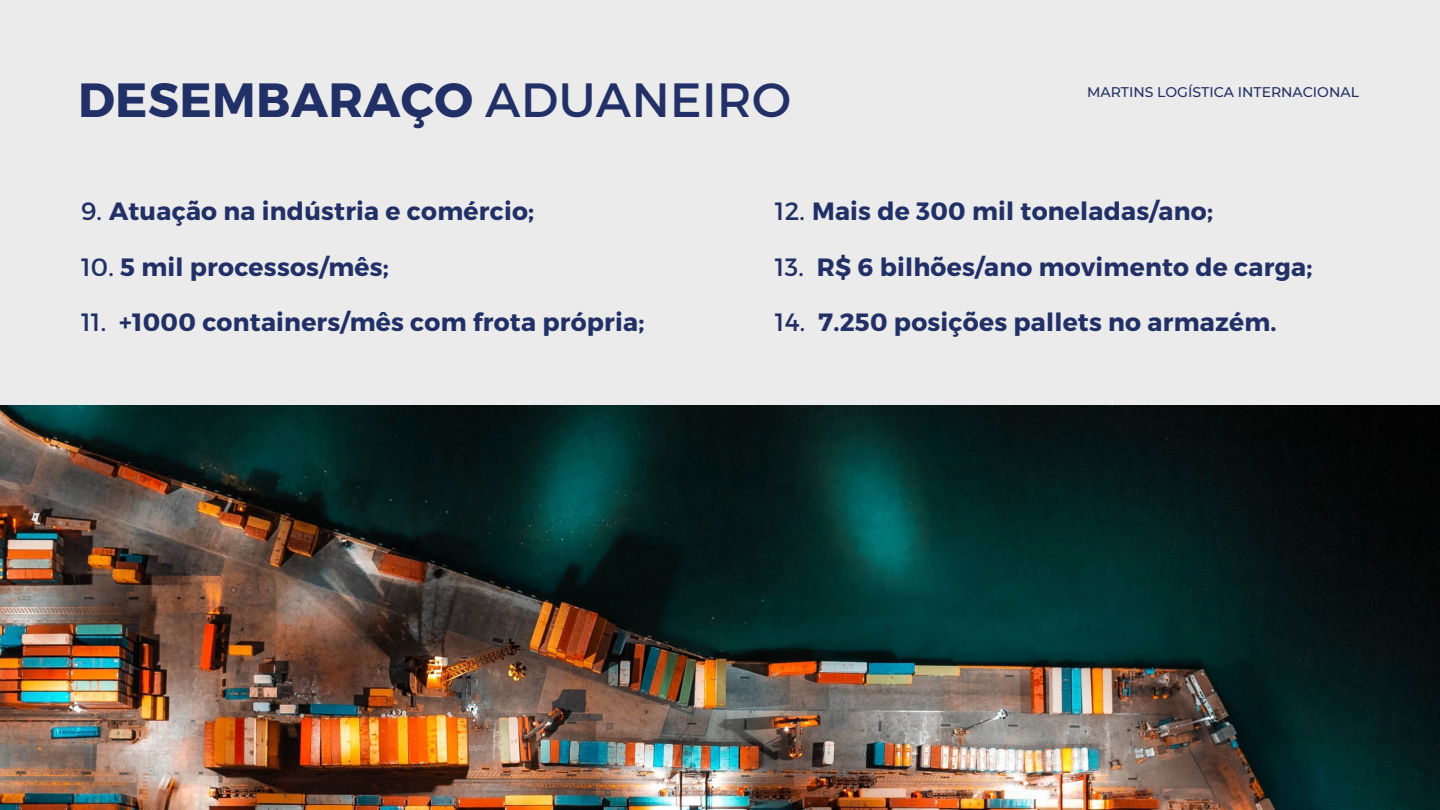
<style>
.page{position:relative;width:1440px;height:810px;background:#fff}
.page>*{position:absolute;margin:0;border:0;box-sizing:border-box;transform-origin:0 0}
.t1{font:700 48px "Montserrat";letter-spacing:.01em;color:#213066}
.t2{font:700 25px "Montserrat";letter-spacing:.01em;color:#213066}
.t3{font:500 14px "Montserrat";color:#213066}
.s1{font-weight:400}
</style>
<div class="page">
<div style="left:0;top:0;width:1440px;height:487px;background:#ebebeb"></div>
<img style="left:0;top:405px;width:1440px;height:405px">
<p class="t1" style="left:78px;top:69px;width:715px">DESEMBARAÇO <span class="s1">ADUANEIRO</span></p>
<p class="t3" style="left:1087px;top:83px;width:273px">MARTINS LOGÍSTICA INTERNACIONAL</p>
<p class="t2" style="left:81px;top:195px;width:455px"><span class="s1">9.</span> Atuação na indústria e comércio;</p>
<p class="t2" style="left:81px;top:251px;width:309px"><span class="s1">10.</span> 5 mil processos/mês;</p>
<p class="t2" style="left:81px;top:306px;width:565px"><span class="s1">11.</span> +1000 containers/mês com frota própria;</p>
<p class="t2" style="left:775px;top:195px;width:440px"><span class="s1">12.</span> Mais de 300 mil toneladas/ano;</p>
<p class="t2" style="left:775px;top:251px;width:539px"><span class="s1">13.</span> R$ 6 bilhões/ano movimento de carga;</p>
<p class="t2" style="left:775px;top:306px;width:503px"><span class="s1">14.</span> 7.250 posições pallets no armazém.</p>
</div>
